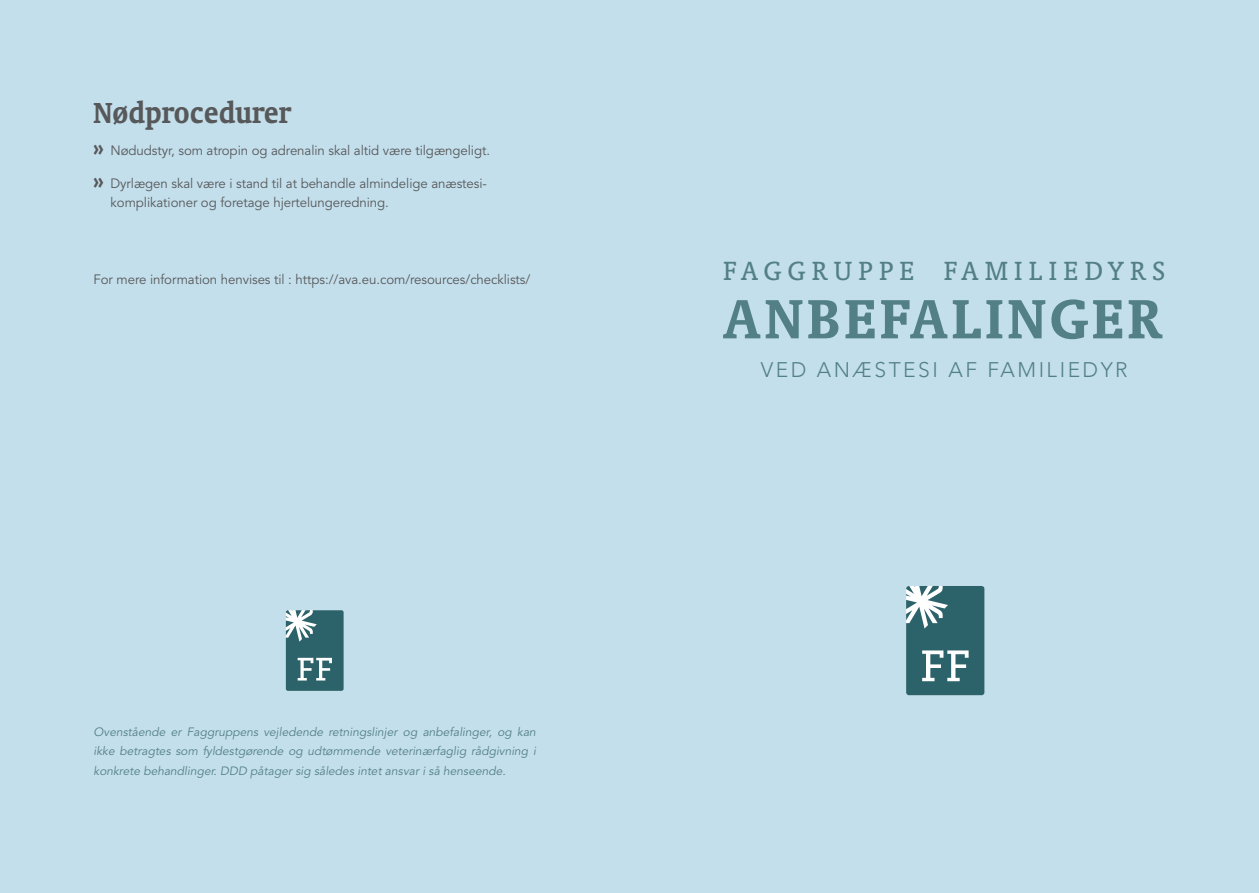
<style>
.page{position:relative;width:1259px;height:893px;background:#fff}
.page>*{position:absolute;margin:0;border:0;box-sizing:border-box;transform-origin:0 0}
.t1{font:700 63px "Oranda BT";letter-spacing:.07em;color:#538087}
.t2{font:700 33px "Oranda BT";color:#57585a;scale:.95 1}
.t3{font:30px "Oranda BT";letter-spacing:.21em;color:#538087}
.t4{font:300 21px "Avenir LT Std";letter-spacing:.12em;color:#538087}
.t5{font:13.5px/19.5px "Avenir LT Std";letter-spacing:-.005em;color:#57585a}
.t6{font:italic 12px/19.5px "Avenir LT Std";color:#538087;text-align:justify}
.s1{font-family:"Meta Cond";font-weight:800;font-size:21px}
</style>
<div class="page">
<div style="left:629px;top:0;width:630px;height:893px;background:#c3dfeb"></div>
<svg style="left:906px;top:586px;width:78px;height:109px;background:#4f7d83"></svg>
<div style="left:0;top:0;width:629px;height:893px;background:#c3dfeb"></div>
<svg style="left:286px;top:610px;width:58px;height:81px;background:#507d83"></svg>
<h2 class="t2" style="left:94px;top:93px;width:209px">Nødprocedurer</h2>
<p class="t5" style="left:94px;top:141px;width:398px"><span class="s1">»</span> Nødudstyr, som atropin og adrenalin skal altid være tilgængeligt.</p>
<p class="t5" style="left:111px;top:174px;width:378px;text-indent:-17px"><span class="s1">»</span> Dyrlægen skal være i stand til at behandle almindelige anæstesi&shy;komplikationer og foretage hjertelungeredning.</p>
<p class="t5" style="left:94px;top:270px;width:438px">For mere information henvises til : https://ava.eu.com/resources/checklists/</p>
<p class="t6" style="left:94px;top:722px;width:444px">Ovenstående er Faggruppens vejledende retningslinjer og anbefalinger, og kan ikke betragtes som fyldestgørende og udtømmende veterinærfaglig rådgivning i konkrete behandlinger. DDD påtager sig således intet ansvar i så henseende.</p>
<h3 class="t3" style="left:723px;top:253px;width:444px">FAGGRUPPE FAMILIEDYRS</h3>
<h1 class="t1" style="left:723px;top:281px;width:440px">ANBEFALINGER</h1>
<h3 class="t4" style="left:760px;top:357px;width:368px">VED ANÆSTESI AF FAMILIEDYR</h3>
</div>
